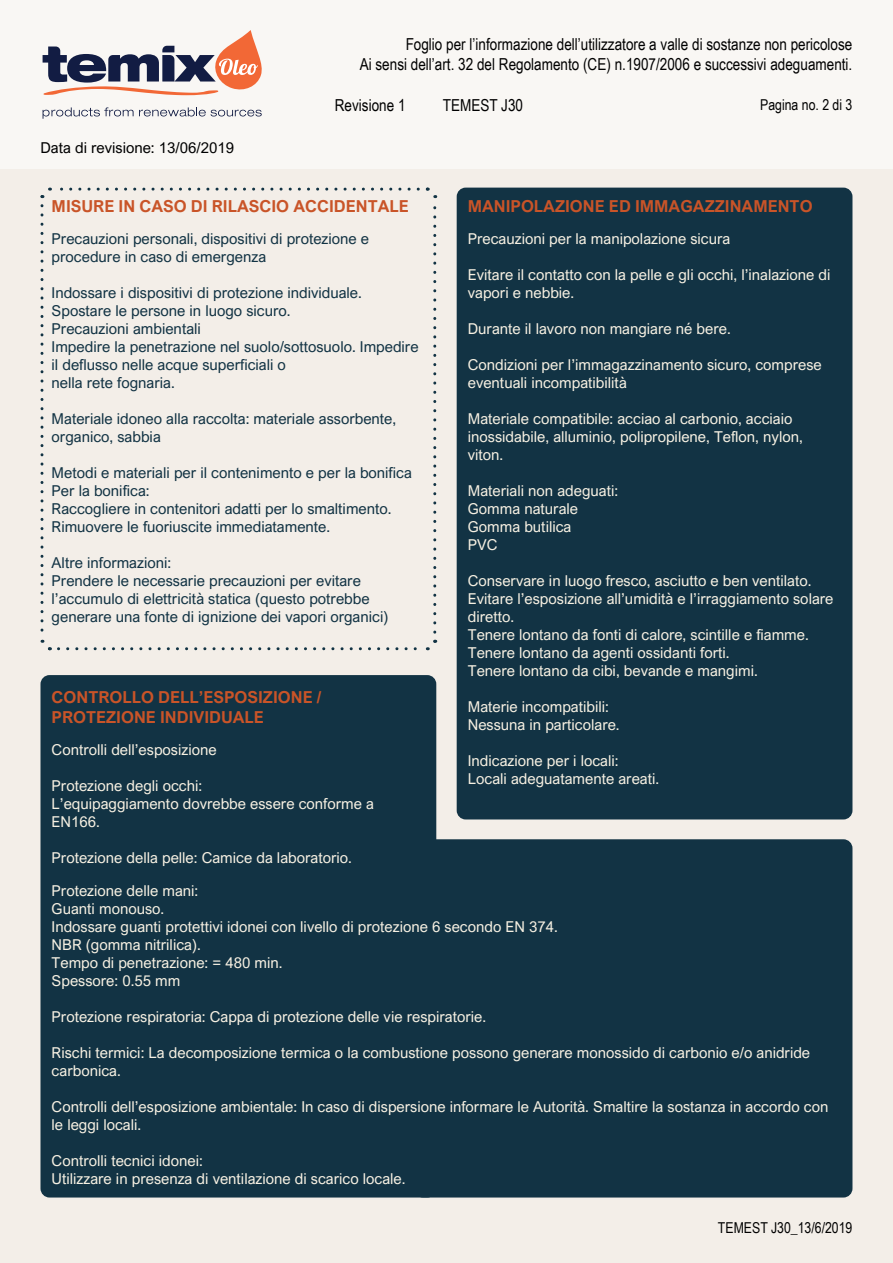
<style>
.page{position:relative;width:893px;height:1263px;background:#f3eee8}
.page>*{position:absolute;margin:0;border:0;box-sizing:border-box;transform-origin:0 0}
.t1{font:16.5px/19.8px "Arial Narrow";color:#000;text-align:right}
.t2{font:700 16.5px/19.8px "Arial Nova";color:#c95428}
.t3{font:15px/18px "Arial Nova";color:#f6f0e2}
.t4{font:15px/18px "Arial Nova";color:#123344}
.t5{font:15px "Arial Narrow";color:#000}
.t6{font:15px "Arial Nova";color:#000}
</style>
<div class="page">
<div style="left:0;top:0;width:893px;height:169px;background:#f9f7f4"></div>
<svg style="left:40px;top:206px;width:12px;height:445px"></svg>
<svg style="left:58px;top:639px;width:380px;height:12px"></svg>
<svg style="left:425px;top:187px;width:12px;height:445px"></svg>
<svg style="left:40px;top:187px;width:378px;height:12px"></svg>
<div style="left:457px;top:188px;width:395px;height:631px;background:#123344;border-radius:9px"></div>
<div style="left:40px;top:675px;width:396px;height:522px;background:#123344;border-radius:9px"></div>
<div style="left:414px;top:839px;width:438px;height:358px;background:#123344;border-radius:9px"></div>
<svg style="left:43px;top:30px;width:219px;height:65px"></svg>
<svg style="left:43px;top:107px;width:219px;height:12px"></svg>
<p class="t6" style="left:40px;top:140px;width:195px">Data di revisione: 13/06/2019</p>
<p class="t1" style="left:360px;top:33px;width:494px">Foglio per l’informazione dell’utilizzatore a valle di sostanze non pericolose<br>Ai sensi dell’art. 32 del Regolamento (CE) n.1907/2006 e successivi adeguamenti.</p>
<p class="t1" style="left:335px;top:95px;width:72px">Revisione 1</p>
<p class="t1" style="left:443px;top:95px;width:82px">TEMEST J30</p>
<p class="t5" style="left:760px;top:94px;width:94px">Pagina no. 2 di 3</p>
<p class="t2" style="left:52px;top:196px;width:359px">MISURE IN CASO DI RILASCIO ACCIDENTALE</p>
<p class="t4" style="left:52px;top:229px;width:319px">Precauzioni personali, dispositivi di protezione e procedure in caso di emergenza</p>
<p class="t4" style="left:52px;top:283px;width:368px">Indossare i dispositivi di protezione individuale.<br>Spostare le persone in luogo sicuro.<br>Precauzioni ambientali<br>Impedire la penetrazione nel suolo/sottosuolo. Impedire il deflusso nelle acque superficiali o<br>nella rete fognaria.</p>
<p class="t4" style="left:52px;top:409px;width:346px">Materiale idoneo alla raccolta: materiale assorbente, organico, sabbia</p>
<p class="t4" style="left:52px;top:463px;width:362px">Metodi e materiali per il contenimento e per la bonifica Per la bonifica:<br>Raccogliere in contenitori adatti per lo smaltimento.<br>Rimuovere le fuoriuscite immediatamente.</p>
<p class="t4" style="left:52px;top:553px;width:338px">Altre informazioni:<br>Prendere le necessarie precauzioni per evitare l’accumulo di elettricità statica (questo potrebbe generare una fonte di ignizione dei vapori organici)</p>
<p class="t2" style="left:468px;top:196px;width:346px">MANIPOLAZIONE ED IMMAGAZZINAMENTO</p>
<p class="t3" style="left:468px;top:229px;width:264px">Precauzioni per la manipolazione sicura</p>
<p class="t3" style="left:468px;top:265px;width:364px">Evitare il contatto con la pelle e gli occhi, l’inalazione di vapori e nebbie.</p>
<p class="t3" style="left:468px;top:319px;width:264px">Durante il lavoro non mangiare né bere.</p>
<p class="t3" style="left:468px;top:355px;width:355px">Condizioni per l’immagazzinamento sicuro, comprese eventuali incompatibilità</p>
<p class="t3" style="left:468px;top:409px;width:336px">Materiale compatibile: acciao al carbonio, acciaio inossidabile, alluminio, polipropilene, Teflon, nylon, viton.</p>
<p class="t3" style="left:468px;top:481px;width:152px">Materiali non adeguati:<br>Gomma naturale<br>Gomma butilica<br>PVC</p>
<p class="t3" style="left:468px;top:571px;width:367px">Conservare in luogo fresco, asciutto e ben ventilato.<br>Evitare l’esposizione all’umidità e l’irraggiamento solare diretto.<br>Tenere lontano da fonti di calore, scintille e fiamme.<br>Tenere lontano da agenti ossidanti forti.<br>Tenere lontano da cibi, bevande e mangimi.</p>
<p class="t3" style="left:468px;top:697px;width:153px">Materie incompatibili:<br>Nessuna in particolare.</p>
<p class="t3" style="left:468px;top:751px;width:193px">Indicazione per i locali:<br>Locali adeguatamente areati.</p>
<p class="t2" style="left:52px;top:687px;width:271px">CONTROLLO DELL’ESPOSIZIONE /<br>PROTEZIONE INDIVIDUALE</p>
<p class="t3" style="left:52px;top:740px;width:166px">Controlli dell’esposizione</p>
<p class="t3" style="left:52px;top:776px;width:324px">Protezione degli occhi:<br>L’equipaggiamento dovrebbe essere conforme a<br>EN166.</p>
<p class="t3" style="left:52px;top:848px;width:302px">Protezione della pelle: Camice da laboratorio.</p>
<p class="t3" style="left:52px;top:881px;width:508px">Protezione delle mani:<br>Guanti monouso.<br>Indossare guanti protettivi idonei con livello di protezione 6 secondo EN 374.<br>NBR (gomma nitrilica).<br>Tempo di penetrazione: = 480 min.<br>Spessore: 0.55 mm</p>
<p class="t3" style="left:52px;top:1007px;width:436px">Protezione respiratoria: Cappa di protezione delle vie respiratorie.</p>
<p class="t3" style="left:52px;top:1043px;width:760px">Rischi termici: La decomposizione termica o la combustione possono generare monossido di carbonio e/o anidride carbonica.</p>
<p class="t3" style="left:52px;top:1097px;width:778px">Controlli dell’esposizione ambientale: In caso di dispersione informare le Autorità. Smaltire la sostanza in accordo con le leggi locali.</p>
<p class="t3" style="left:52px;top:1151px;width:355px">Controlli tecnici idonei:<br>Utilizzare in presenza di ventilazione di scarico locale.</p>
<p class="t5" style="left:718px;top:1217px;width:136px">TEMEST J30_13/6/2019</p>
</div>
